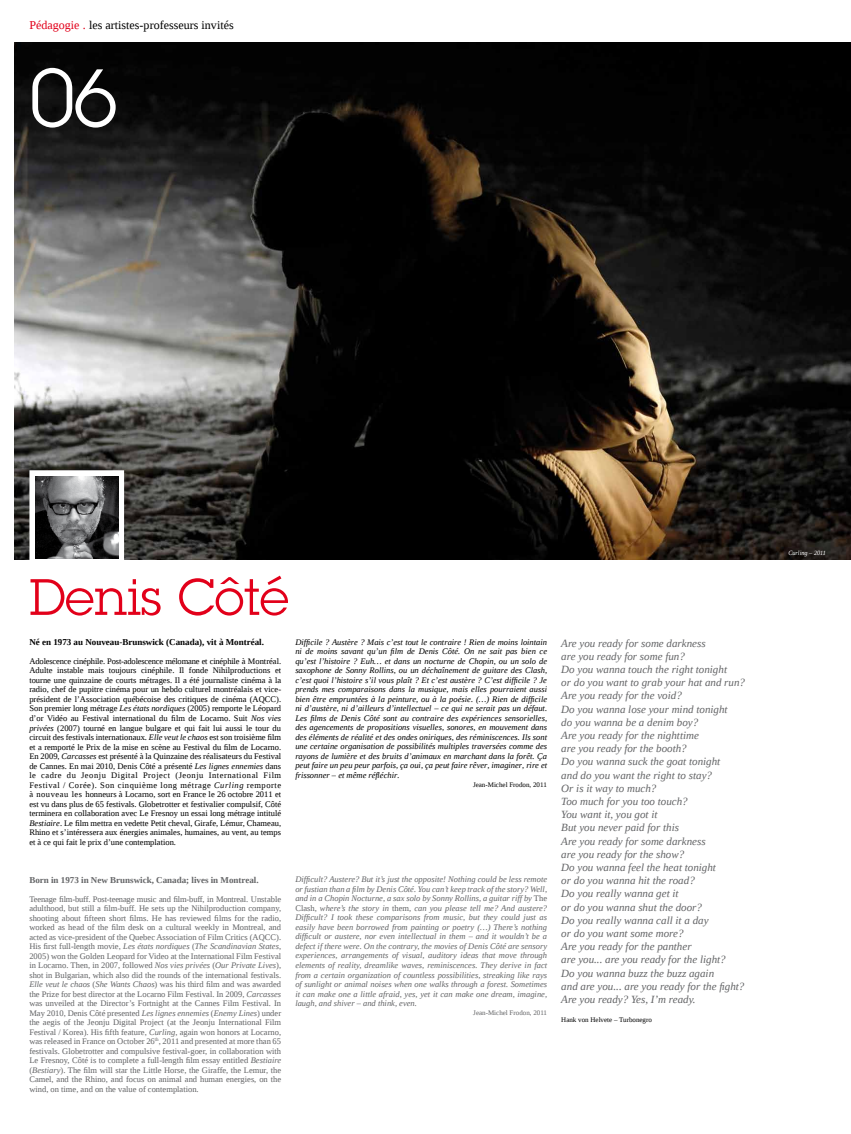
<style>
.page{position:relative;width:851px;height:1134px;background:#fff}
.page>*{position:absolute;margin:0;border:0;box-sizing:border-box;transform-origin:0 0}
.t1{font:80px "Lubalin Graph";color:#fff}
.t2{font:50px "Lubalin Graph";color:#e2001a}
.t3{font:12px "Liberation Serif";color:#000}
.t4{font:italic 11px/13.2px "Liberation Serif";color:#646567}
.t5{font:700 9px "Liberation Serif";color:#000}
.t6{font:700 9px "Liberation Serif";color:#646567}
.t7{font:8.5px/9.5px "Liberation Serif";color:#646567;text-align:justify}
.t8{font:8.5px/9.5px "Liberation Serif";color:#000;text-align:justify}
.t9{font:italic 8.5px/9.5px "Liberation Serif";color:#000;text-align:justify}
.t10{font:italic 8.5px/9.5px "Liberation Serif";color:#646567;text-align:justify}
.t11{font:7px "Liberation Serif";color:#000}
.t12{font:7px "Liberation Serif";color:#646567}
.t13{font:italic 6.5px "Liberation Serif";color:#fff;scale:.95 1}
.s1{color:#e2001a}
.s2{font-style:italic}
.s3{font-style:normal}
</style>
<div class="page">
<img style="left:14px;top:43px;width:836px;height:517px">
<div style="left:29px;top:470px;width:95px;height:95px;background:#fff;border:12px solid #fff"></div>
<img style="left:35px;top:476px;width:83px;height:83px">
<h3 class="t3" style="left:29px;top:18px;width:206px"><span class="s1">Pédagogie .</span> les artistes-professeurs invités</h3>
<h1 class="t1" style="left:29px;top:48px;width:91px">06</h1>
<h2 class="t2" style="left:29px;top:566px;width:261px">Denis Côté</h2>
<p class="t5" style="left:29px;top:636px;width:236px">Né en 1973 au Nouveau-Brunswick (Canada), vit à Montréal.</p>
<p class="t8" style="left:29px;top:656px;width:253px">Adolescence cinéphile. Post-adolescence mélomane et cinéphile à Montréal.<br>Adulte instable mais toujours cinéphile. Il fonde Nihilproductions et tourne une quinzaine de courts métrages. Il a été journaliste cinéma à la radio, chef de pupitre cinéma pour un hebdo culturel montréalais et vice&shy;président de l’Association québécoise des critiques de cinéma (AQCC).<br>Son premier long métrage <span class="s2">Les états nordiques</span> (2005) remporte le Léopard d’or Vidéo au Festival international du film de Locarno. Suit <span class="s2">Nos vies privées</span> (2007) tourné en langue bulgare et qui fait lui aussi le tour du circuit des festivals internationaux. <span class="s2">Elle veut le chaos</span> est son troisième film et a remporté le Prix de la mise en scène au Festival du film de Locarno.<br>En 2009, <span class="s2">Carcasses</span> est présenté à la Quinzaine des réalisateurs du Festival de Cannes. En mai 2010, Denis Côté a présenté <span class="s2">Les lignes ennemies</span> dans le cadre du Jeonju Digital Project (Jeonju International Film Festival / Corée). Son cinquième long métrage <span class="s2">Curling</span> remporte à nouveau les honneurs à Locarno, sort en France le 26 octobre 2011 et est vu dans plus de 65 festivals. Globetrotter et festivalier compulsif, Côté terminera en collaboration avec Le Fresnoy un essai long métrage intitulé <span class="s2">Bestiaire</span>. Le film mettra en vedette Petit cheval, Girafe, Lémur, Chameau, Rhino et s’intéressera aux énergies animales, humaines, au vent, au temps et à ce qui fait le prix d’une contemplation.</p>
<p class="t6" style="left:29px;top:873px;width:231px">Born in 1973 in New Brunswick, Canada; lives in Montreal.</p>
<p class="t7" style="left:29px;top:894px;width:253px">Teenage film-buff. Post-teenage music and film-buff, in Montreal. Unstable adulthood, but still a film-buff. He sets up the Nihilproduction company, shooting about fifteen short films. He has reviewed films for the radio, worked as head of the film desk on a cultural weekly in Montreal, and acted as vice-president of the Quebec Association of Film Critics (AQCC).<br>His first full-length movie, <span class="s2">Les états nordiques</span> (<span class="s2">The Scandinavian States</span>, 2005) won the Golden Leopard for Video at the International Film Festival in Locarno. Then, in 2007, followed <span class="s2">Nos vies privées</span> (<span class="s2">Our Private Lives</span>), shot in Bulgarian, which also did the rounds of the international festivals.<br><span class="s2">Elle veut le chaos</span> (<span class="s2">She Wants Chaos</span>) was his third film and was awarded the Prize for best director at the Locarno Film Festival. In 2009, <span class="s2">Carcasses </span>was unveiled at the Director’s Fortnight at the Cannes Film Festival. In May 2010, Denis Côté presented <span class="s2">Les lignes ennemies</span> (<span class="s2">Enemy Lines</span>) under the aegis of the Jeonju Digital Project (at the Jeonju International Film Festival / Korea). His fifth feature, <span class="s2">Curling</span>, again won honors at Locarno, was released in France on October 26<sup>th</sup>, 2011 and presented at more than 65 festivals. Globetrotter and compulsive festival-goer, in collaboration with Le Fresnoy, Côté is to complete a full-length film essay entitled <span class="s2">Bestiaire </span>(<span class="s2">Bestiary</span>). The film will star the Little Horse, the Giraffe, the Lemur, the Camel, and the Rhino, and focus on animal and human energies, on the wind, on time, and on the value of contemplation.</p>
<p class="t9" style="left:295px;top:637px;width:253px">Difficile ? Austère ? Mais c’est tout le contraire ! Rien de moins lointain ni de moins savant qu’un film de Denis Côté. On ne sait pas bien ce qu’est l’histoire ? Euh… et dans un nocturne de Chopin, ou un solo de saxophone de Sonny Rollins, ou un déchaînement de guitare des Clash, c’est quoi l’histoire s’il vous plaît ? Et c’est austère ? C’est difficile ? Je prends mes comparaisons dans la musique, mais elles pourraient aussi bien être empruntées à la peinture, ou à la poésie. (…) Rien de difficile ni d’austère, ni d’ailleurs d’intellectuel – ce qui ne serait pas un défaut.<br>Les films de Denis Côté sont au contraire des expériences sensorielles, des agencements de propositions visuelles, sonores, en mouvement dans des éléments de réalité et des ondes oniriques, des réminiscences. Ils sont une certaine organisation de possibilités multiples traversées comme des rayons de lumière et des bruits d’animaux en marchant dans la forêt. Ça peut faire un peu peur parfois, ça oui, ça peut faire rêver, imaginer, rire et frissonner – et même réfléchir.</p>
<p class="t11" style="left:473px;top:780px;width:76px">Jean-Michel Frodon, 2011</p>
<p class="t10" style="left:295px;top:875px;width:253px">Difficult? Austere? But it’s just the opposite! Nothing could be less remote or fustian than a film by Denis Côté. You can’t keep track of the story? Well, and in a Chopin Nocturne, a sax solo by Sonny Rollins, a guitar riff by <span class="s3">The Clash</span>, where’s the story in <span class="s3">them</span>, can you please tell me? And austere?<br>Difficult? I took these comparisons from music, but they could just as easily have been borrowed from painting or poetry (…) There’s nothing difficult or austere, nor even intellectual in them – and it wouldn’t be a defect if there were. On the contrary, the movies of Denis Côté are sensory experiences, arrangements of visual, auditory ideas that move through elements of reality, dreamlike waves, reminiscences. They derive in fact from a certain organization of countless possibilities, streaking like rays of sunlight or animal noises when one walks through a forest. Sometimes it can make one a little afraid, yes, yet it can make one dream, imagine, laugh, and shiver – and think, even.</p>
<p class="t12" style="left:473px;top:1008px;width:75px">Jean-Michel Frodon, 2011</p>
<p class="t4" style="left:561px;top:636px;width:185px">Are you ready for some darkness<br>are you ready for some fun?<br>Do you wanna touch the right tonight<br>or do you want to grab your hat and run?<br>Are you ready for the void?<br>Do you wanna lose your mind tonight<br>do you wanna be a denim boy?<br>Are you ready for the nighttime<br>are you ready for the booth?<br>Do you wanna suck the goat tonight<br>and do you want the right to stay?<br>Or is it way to much?<br>Too much for you too touch?<br>You want it, you got it<br>But you never paid for this<br>Are you ready for some darkness<br>are you ready for the show?<br>Do you wanna feel the heat tonight<br>or do you wanna hit the road?<br>Do you really wanna get it<br>or do you wanna shut the door?<br>Do you really wanna call it a day<br>or do you want some more?<br>Are you ready for the panther<br>are you... are you ready for the light?<br>Do you wanna buzz the buzz again<br>and are you... are you ready for the fight?<br>Are you ready? Yes, I’m ready.</p>
<p class="t11" style="left:561px;top:1015px;width:92px">Hank von Helvete – Turbonegro</p>
<p class="t13" style="left:788px;top:548px;width:41px">Curling – 2011</p>
</div>
